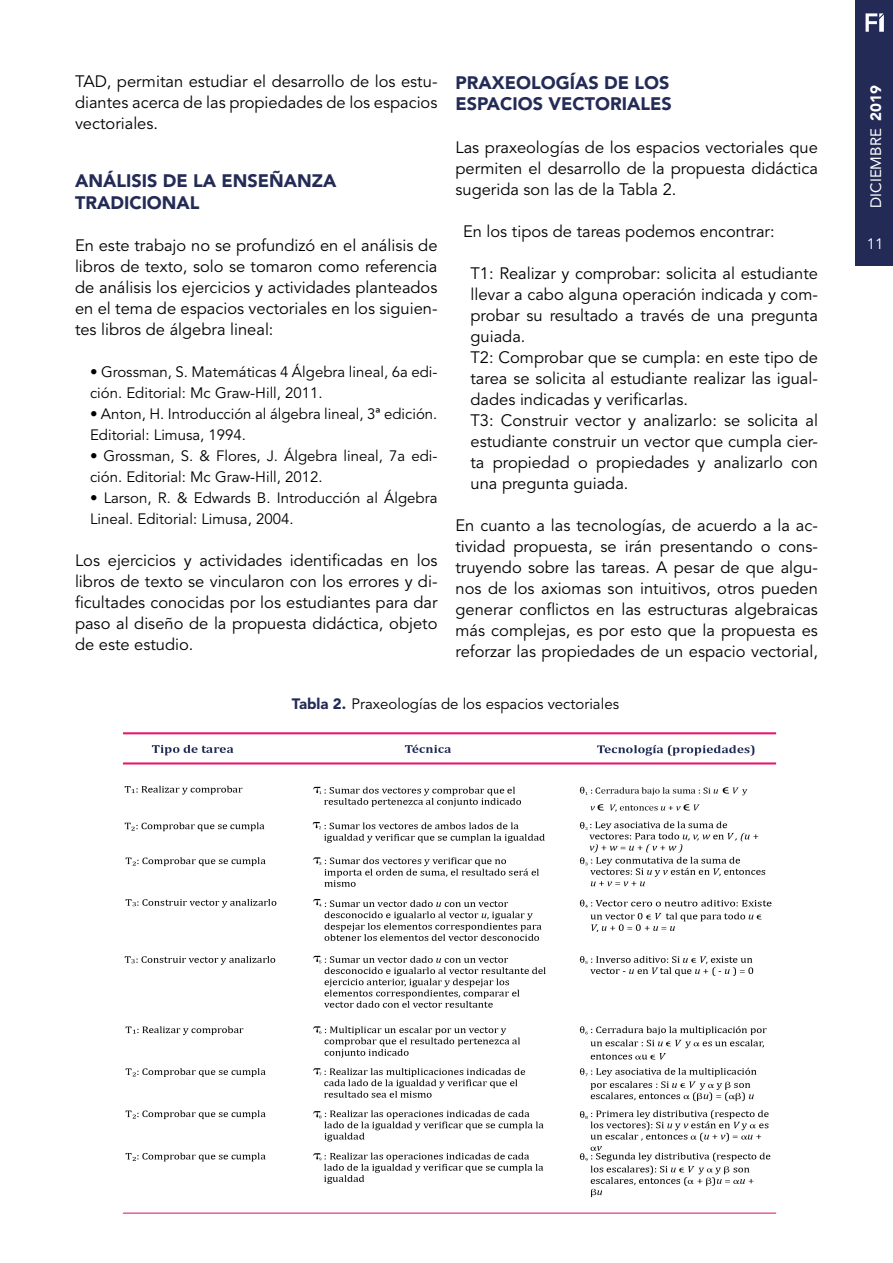
<style>
.page{position:relative;width:893px;height:1263px;background:#fff}
.page>*{position:absolute;margin:0;border:0;box-sizing:border-box;transform-origin:0 0}
.titulos_1{font:900 18px/21.6px "Avenir LT Std";color:#232b56}
._01_Parrafo{font:16.5px/21px "Avenir LT Std";color:#000;text-align:justify}
._01_Parrafo-2{font:15px/21px "Avenir LT Std";color:#000}
.titulos_1-2{font:15px "Avenir LT Std";color:#000}
._01_Parrafo-3{font:15px "Avenir LT Std";color:#fff}
._01_Parrafo-4{font:15px "Avenir LT Std";color:#fff}
.s1{font-weight:900;color:#232b56}
.s2{font-weight:900}
</style>
<div class="page">
<div style="left:855px;top:0;width:38px;height:265px;background:#232a55"></div>
<svg style="left:866px;top:13px;width:18px;height:19px"></svg>
<img style="left:122px;top:732px;width:655px;height:482px">
<p class="titulos_1" style="left:455px;top:71px;width:215px">PRAXEOLOGÍAS DE LOS</p>
<p class="titulos_1" style="left:455px;top:93px;width:218px">ESPACIOS VECTORIALES</p>
<p class="_01_Parrafo" style="left:455px;top:137px;width:364px">Las praxeologías de los espacios vectoriales que permiten el desarrollo de la propuesta didáctica sugerida son las de la Tabla 2.</p>
<p class="_01_Parrafo" style="left:463px;top:221px;width:313px">En los tipos de tareas podemos encontrar:</p>
<p class="_01_Parrafo" style="left:470px;top:263px;width:349px">T1: Realizar y comprobar: solicita al estudiante llevar a cabo alguna operación indicada y com&shy;probar su resultado a través de una pregunta guiada.</p>
<p class="_01_Parrafo" style="left:470px;top:347px;width:349px">T2: Comprobar que se cumpla: en este tipo de tarea se solicita al estudiante realizar las igual&shy;dades indicadas y verificarlas.</p>
<p class="_01_Parrafo" style="left:470px;top:410px;width:349px">T3: Construir vector y analizarlo: se solicita al estudiante construir un vector que cumpla cier&shy;ta propiedad o propiedades y analizarlo con una pregunta guiada.</p>
<p class="_01_Parrafo" style="left:455px;top:515px;width:364px">En cuanto a las tecnologías, de acuerdo a la ac&shy;tividad propuesta, se irán presentando o cons&shy;truyendo sobre las tareas. A pesar de que algu&shy;nos de los axiomas son intuitivos, otros pueden generar conflictos en las estructuras algebraicas más complejas, es por esto que la propuesta es reforzar las propiedades de un espacio vectorial,</p>
<p class="titulos_1-2" style="left:292px;top:695px;width:329px"><span class="s1">Tabla 2.</span> Praxeologías de los espacios vectoriales</p>
<p class="_01_Parrafo" style="left:75px;top:72px;width:364px">TAD, permitan estudiar el desarrollo de los estu&shy;diantes acerca de las propiedades de los espacios vectoriales.</p>
<p class="titulos_1" style="left:75px;top:170px;width:263px">ANÁLISIS DE LA ENSEÑANZA<br>TRADICIONAL</p>
<p class="_01_Parrafo" style="left:75px;top:236px;width:364px">En este trabajo no se profundizó en el análisis de libros de texto, solo se tomaron como referencia de análisis los ejercicios y actividades planteados en el tema de espacios vectoriales en los siguien&shy;tes libros de álgebra lineal:</p>
<p class="_01_Parrafo-2" style="left:90px;top:362px;width:349px">• Grossman, S. Matemáticas 4 Álgebra lineal, 6a edi&shy;ción. Editorial: Mc Graw-Hill, 2011.</p>
<p class="_01_Parrafo-2" style="left:90px;top:404px;width:349px">• Anton, H. Introducción al álgebra lineal, 3ª edición.<br>Editorial: Limusa, 1994.</p>
<p class="_01_Parrafo-2" style="left:90px;top:446px;width:349px">• Grossman, S. &amp; Flores, J. Álgebra lineal, 7a edi&shy;ción. Editorial: Mc Graw-Hill, 2012.</p>
<p class="_01_Parrafo-2" style="left:90px;top:488px;width:349px">• Larson, R. &amp; Edwards B. Introducción al Álgebra<br>Lineal. Editorial: Limusa, 2004.</p>
<p class="_01_Parrafo" style="left:75px;top:551px;width:364px">Los ejercicios y actividades identificadas en los libros de texto se vincularon con los errores y di&shy;ficultades conocidas por los estudiantes para dar paso al diseño de la propuesta didáctica, objeto de este estudio.</p>
<p class="_01_Parrafo-3" style="left:867px;top:208px;width:124px;rotate:-90deg">DICIEMBRE <span class="s2">2019</span></p>
<p class="_01_Parrafo-4" style="left:867px;top:235px;width:18px">11</p>
</div>
